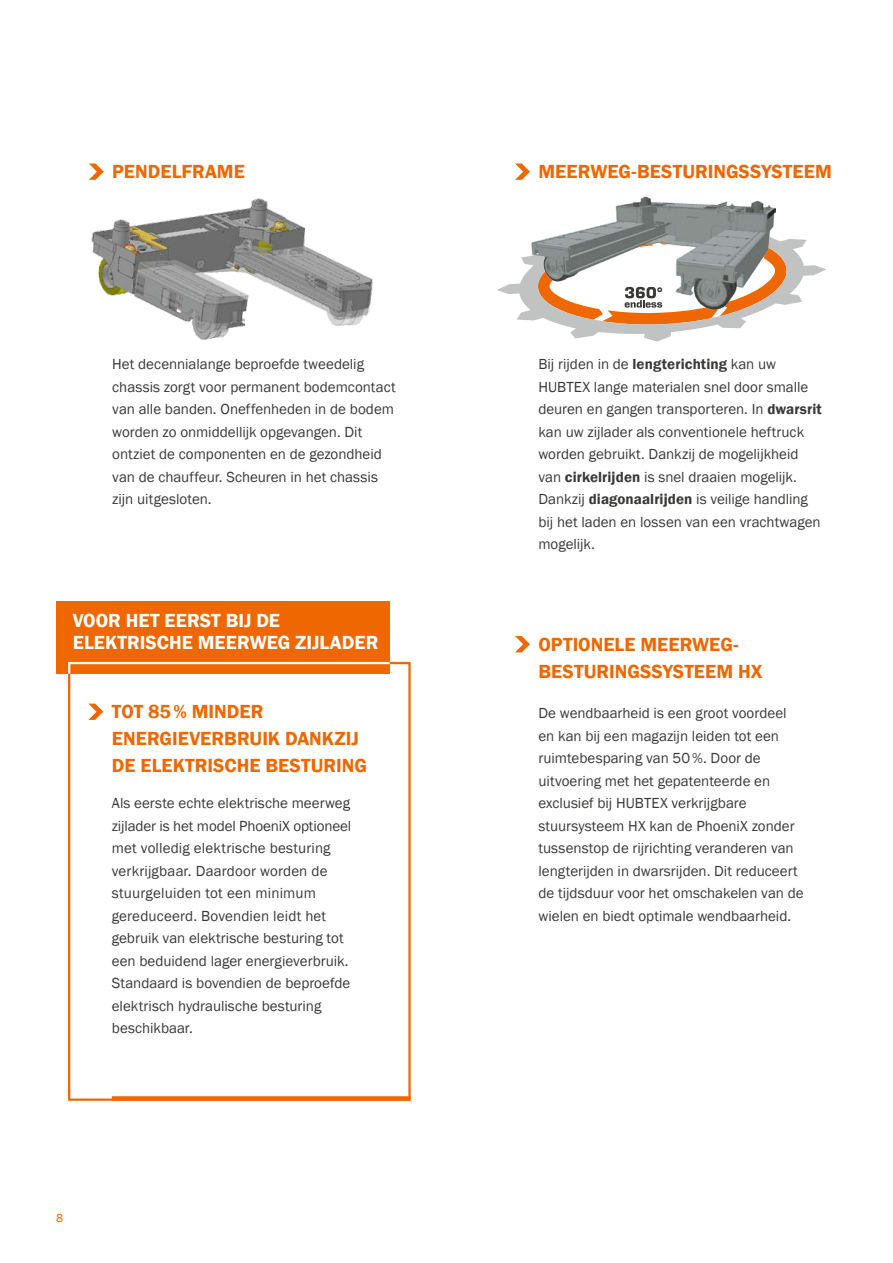
<style>
.page{position:relative;width:893px;height:1263px;background:#fff}
.page>*{position:absolute;margin:0;border:0;box-sizing:border-box;transform-origin:0 0}
.t1{font:600 19.5px/27px "Franklin Gothic";color:#ee6700}
.t2{font:600 19.5px/22.5px "Franklin Gothic";color:#fff}
.t3{font:15px/22.5px "Franklin Gothic";color:#383937}
.t4{font:12px "Franklin Gothic";color:#ee6700}
.s1{font-weight:600}
</style>
<div class="page">
<svg style="left:497px;top:239px;width:329px;height:103px"></svg>
<img style="left:531px;top:197px;width:244px;height:113px">
<img style="left:91px;top:198px;width:282px;height:142px">
<div style="left:56px;top:601px;width:334px;height:73px;background:#ee6700"></div>
<svg style="left:68px;top:661px;width:343px;height:440px"></svg>
<div style="left:112px;top:1096px;width:299px;height:5px;background:#ee6700"></div>
<svg style="left:68px;top:661px;width:324px;height:15px"></svg>
<svg style="left:88px;top:703px;width:15px;height:17px"></svg>
<svg style="left:515px;top:163px;width:15px;height:17px"></svg>
<svg style="left:515px;top:636px;width:15px;height:16px"></svg>
<svg style="left:89px;top:163px;width:15px;height:17px"></svg>
<h1 class="t1" style="left:112px;top:158px;width:134px">PENDELFRAME</h1>
<p class="t3" style="left:112px;top:353px;width:285px">Het decennialange beproefde tweedelig chassis zorgt voor permanent bodemcontact van alle banden. Oneffenheden in de bodem worden zo onmiddellijk opgevangen. Dit ontziet de componenten en de gezondheid van de chauffeur. Scheuren in het chassis zijn uitgesloten.</p>
<h1 class="t2" style="left:73px;top:609px;width:307px">VOOR HET EERST BIJ DE<br>ELEKTRISCHE MEERWEG ZIJLADER</h1>
<h1 class="t1" style="left:112px;top:698px;width:257px">TOT 85% MINDER<br>ENERGIEVERBRUIK DANKZIJ<br>DE ELEKTRISCHE BESTURING</h1>
<p class="t3" style="left:112px;top:792px;width:241px">Als eerste echte elektrische meerweg zijlader is het model PhoeniX optioneel met volledig elektrische besturing verkrijgbaar. Daardoor worden de stuurgeluiden tot een minimum gereduceerd. Bovendien leidt het gebruik van elektrische besturing tot een beduidend lager energieverbruik.<br>Standaard is bovendien de beproefde elektrisch hydraulische besturing beschikbaar.</p>
<p class="t4" style="left:56px;top:1211px;width:9px">8</p>
<h1 class="t1" style="left:538px;top:158px;width:295px">MEERWEG-BESTURINGSSYSTEEM</h1>
<p class="t3" style="left:538px;top:353px;width:285px">Bij rijden in de <span class="s1">lengterichting</span> kan uw HUBTEX lange materialen snel door smalle deuren en gangen transporteren. In <span class="s1">dwarsrit </span>kan uw zijlader als conventionele heftruck worden gebruikt. Dankzij de mogelijkheid van <span class="s1">cirkelrijden</span> is snel draaien mogelijk.<br>Dankzij <span class="s1">diagonaalrijden</span> is veilige handling bij het laden en lossen van een vrachtwagen mogelijk.</p>
<h1 class="t1" style="left:538px;top:631px;width:226px">OPTIONELE MEERWEG-<br>BESTURINGSSYSTEEM HX</h1>
<p class="t3" style="left:538px;top:702px;width:267px">De wendbaarheid is een groot voordeel en kan bij een magazijn leiden tot een ruimtebesparing van 50%. Door de uitvoering met het gepatenteerde en exclusief bij HUBTEX verkrijgbare stuursysteem HX kan de PhoeniX zonder tussenstop de rijrichting veranderen van lengterijden in dwarsrijden. Dit reduceert de tijdsduur voor het omschakelen van de wielen en biedt optimale wendbaarheid.</p>
</div>
